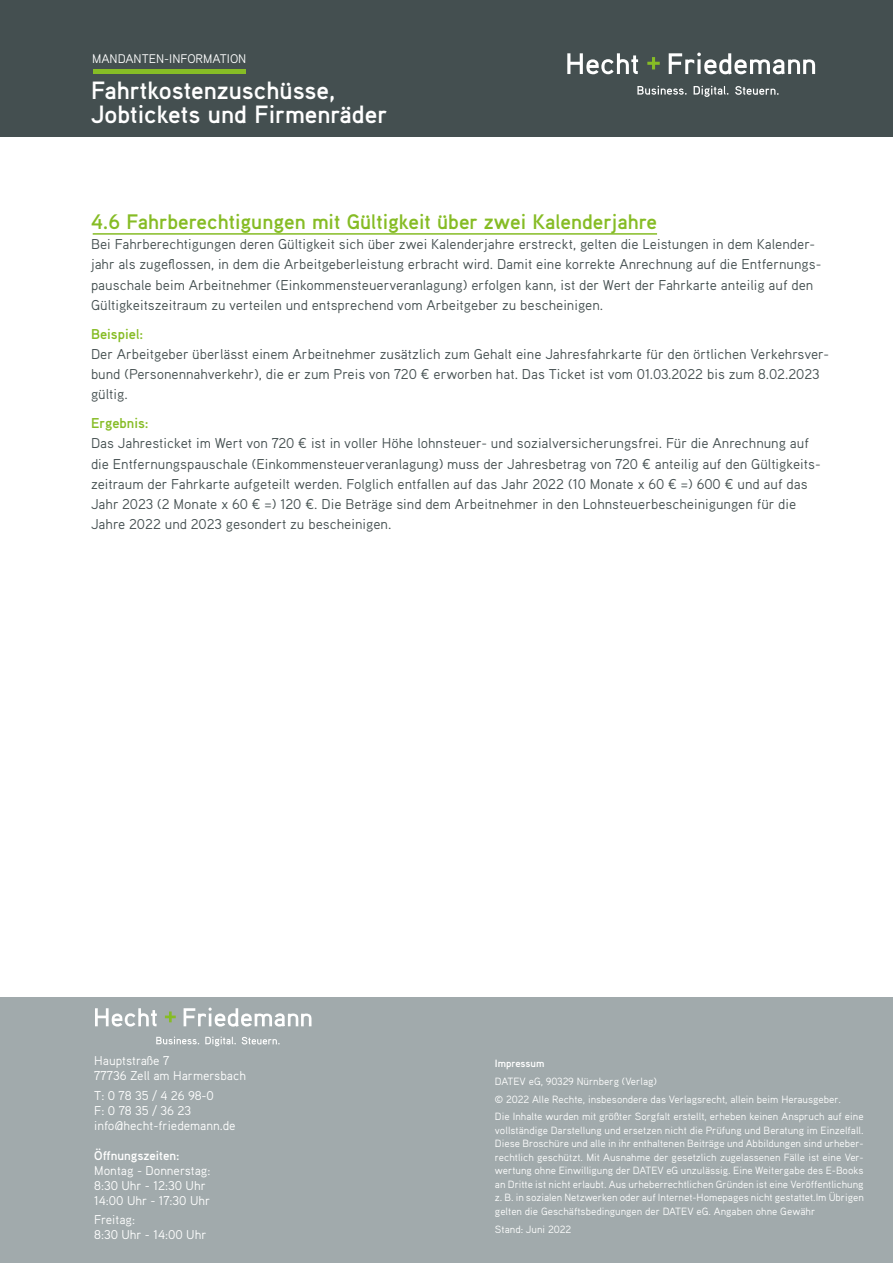
<style>
.page{position:relative;width:893px;height:1263px;background:#fff}
.page>*{position:absolute;margin:0;border:0;box-sizing:border-box;transform-origin:0 0}
.t1{font:700 25.05px/24px "Aaux Pro OT";color:#fff}
.t2{font:700 21px "Aaux Pro OT";color:#86bc25}
.t3{font:14.25px/20.2px "Aaux Pro OT";color:#444f50}
.t4{font:700 14.25px "Aaux Pro OT";color:#86bc25}
.t5{font:12.75px/15px "Aaux Pro OT";color:#fff}
.t6{font:700 12.75px "Aaux Pro OT";color:#fff}
.t7{font:12.45px "Aaux Pro OT";color:#fff}
.t8{font:10.5px/13.5px "Aaux Pro OT";color:#fff}
.t9{font:700 10.5px "Aaux Pro OT";color:#fff}
</style>
<div class="page">
<div style="left:0;top:0;width:893px;height:136px;background:#444f50"></div>
<svg style="left:567px;top:53px;width:71px;height:21px"></svg>
<svg style="left:669px;top:53px;width:146px;height:21px"></svg>
<svg style="left:647px;top:57px;width:13px;height:12px"></svg>
<svg style="left:637px;top:86px;width:50px;height:9px"></svg>
<svg style="left:694px;top:86px;width:34px;height:11px"></svg>
<svg style="left:735px;top:86px;width:44px;height:9px"></svg>
<hr style="left:93px;top:70px;width:153px;height:4px;background:#86bc25">
<div style="left:0;top:997px;width:893px;height:266px;background:#a1aaac"></div>
<svg style="left:95px;top:1008px;width:62px;height:18px"></svg>
<svg style="left:184px;top:1007px;width:127px;height:20px"></svg>
<svg style="left:165px;top:1011px;width:11px;height:11px"></svg>
<svg style="left:156px;top:1036px;width:43px;height:8px"></svg>
<svg style="left:205px;top:1036px;width:31px;height:10px"></svg>
<svg style="left:242px;top:1037px;width:38px;height:7px"></svg>
<hr style="left:93px;top:233px;width:564px;height:2px;background:#86bc25">
<p class="t7" style="left:92px;top:51px;width:156px">MANDANTEN-INFORMATION</p>
<h1 class="t1" style="left:91px;top:78px;width:298px">Fahrtkostenzuschüsse,<br>Jobtickets und Firmenräder</h1>
<h2 class="t2" style="left:91px;top:208px;width:568px">4.6 Fahrberechtigungen mit Gültigkeit über zwei Kalenderjahre</h2>
<p class="t3" style="left:91px;top:234px;width:732px">Bei Fahrberechtigungen deren Gültigkeit sich über zwei Kalenderjahre erstreckt, gelten die Leistungen in dem Kalender&shy;jahr als zugeflossen, in dem die Arbeitgeberleistung erbracht wird. Damit eine korrekte Anrechnung auf die Entfernungs&shy;pauschale beim Arbeitnehmer (Einkommensteuerveranlagung) erfolgen kann, ist der Wert der Fahrkarte anteilig auf den Gültigkeitszeitraum zu verteilen und entsprechend vom Arbeitgeber zu bescheinigen.</p>
<p class="t4" style="left:91px;top:325px;width:54px">Beispiel:</p>
<p class="t3" style="left:91px;top:343px;width:740px">Der Arbeitgeber überlässt einem Arbeitnehmer zusätzlich zum Gehalt eine Jahresfahrkarte für den örtlichen Verkehrsver&shy;bund (Personennahverkehr), die er zum Preis von 720 € erworben hat. Das Ticket ist vom 01.03.2022 bis zum 8.02.2023 gültig.</p>
<p class="t4" style="left:91px;top:414px;width:59px">Ergebnis:</p>
<p class="t3" style="left:91px;top:433px;width:731px">Das Jahresticket im Wert von 720 € ist in voller Höhe lohnsteuer- und sozialversicherungsfrei. Für die Anrechnung auf die Entfernungspauschale (Einkommensteuerveranlagung) muss der Jahresbetrag von 720 € anteilig auf den Gültigkeits&shy;zeitraum der Fahrkarte aufgeteilt werden. Folglich entfallen auf das Jahr 2022 (10 Monate x 60 € =) 600 € und auf das Jahr 2023 (2 Monate x 60 € =) 120 €. Die Beträge sind dem Arbeitnehmer in den Lohnsteuerbescheinigungen für die Jahre 2022 und 2023 gesondert zu bescheinigen.</p>
<p class="t5" style="left:94px;top:1053px;width:153px">Hauptstraße 7<br>77736 Zell am Harmersbach</p>
<p class="t5" style="left:94px;top:1087px;width:143px">T: 0 78 35 / 4 26 98-0<br>F: 0 78 35 / 36 23 info@hecht-friedemann.de</p>
<p class="t6" style="left:94px;top:1147px;width:87px">Öffnungszeiten:</p>
<p class="t5" style="left:94px;top:1162px;width:118px">Montag - Donnerstag:<br>8:30 Uhr - 12:30 Uhr<br>14:00 Uhr - 17:30 Uhr</p>
<p class="t5" style="left:94px;top:1211px;width:114px">Freitag:<br>8:30 Uhr - 14:00 Uhr</p>
<p class="t9" style="left:495px;top:1057px;width:51px">Impressum</p>
<p class="t8" style="left:495px;top:1072px;width:370px;line-height:17.7px">DATEV eG, 90329 Nürnberg (Verlag)<br>© 2022 Alle Rechte, insbesondere das Verlagsrecht, allein beim Herausgeber.<br>Die Inhalte wurden mit größter Sorgfalt erstellt, erheben keinen Anspruch auf eine</p>
<p class="t8" style="left:495px;top:1123px;width:370px;text-align:justify">vollständige Darstellung und ersetzen nicht die Prüfung und Beratung im Einzelfall.<br>Diese Broschüre und alle in ihr enthaltenen Beiträge und Abbildungen sind urheber&shy;rechtlich geschützt. Mit Ausnahme der gesetzlich zugelassenen Fälle ist eine Ver&shy;wertung ohne Einwilligung der DATEV eG unzulässig. Eine Weitergabe des E-Books an Dritte ist nicht erlaubt. Aus urheberrechtlichen Gründen ist eine Veröffentlichung z. B. in sozialen Netzwerken oder auf Internet-Homepages nicht gestattet.Im Übrigen gelten die Geschäftsbedingungen der DATEV eG. Angaben ohne Gewähr</p>
<p class="t8" style="left:495px;top:1222px;width:78px">Stand: Juni 2022</p>
</div>
